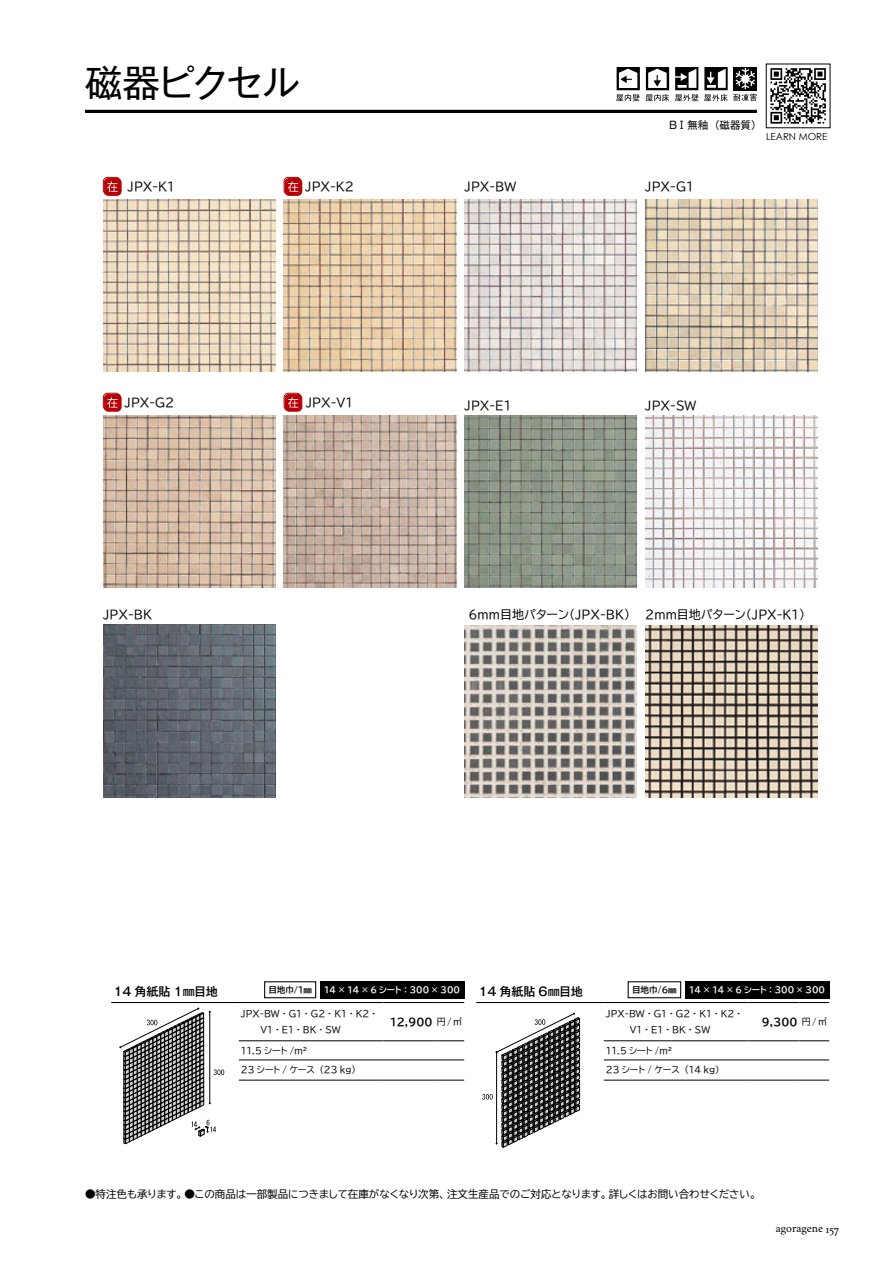
<style>
.page{position:relative;width:893px;height:1263px;background:#fff}
.page>*{position:absolute;margin:0;border:0;box-sizing:border-box;transform-origin:0 0}
.t1{font:37.5px "Gothic MB101 Pro";letter-spacing:-.075em;color:#000}
.t2{font:12px "BIZ UDP Gothic";color:#000}
.t3{font:500 12px "Gothic MB101 Pro";color:#000}
.t4{font:10.65px "Gen Ei Nombre Venice";color:#000}
.t5{font:10.5px "BIZ UDP Gothic";color:#000}
.t6{font:10.5px "BIZ UDP Gothic Bold";color:#000}
.t7{font:10.5px "Gothic MB101 Pro";color:#000}
.t8{font:9.75px "Century Gothic";letter-spacing:-.005em;color:#000}
.t9{font:9px/15.8px "BIZ UDP Gothic";color:#000}
.t10{font:8.55px "BIZ UDP Gothic Bold";color:#fff}
.t11{font:8.55px "BIZ UDP Gothic Bold";color:#000}
.s1{font-family:"BIZ UDP Gothic";font-size:9px}
</style>
<div class="page">
<svg style="left:770px;top:68px;width:56px;height:56px"></svg>
<hr style="left:85px;top:110px;width:672px;height:3px;background:#000">
<svg style="left:616px;top:67px;width:24px;height:34px"></svg>
<svg style="left:646px;top:67px;width:23px;height:34px"></svg>
<svg style="left:675px;top:67px;width:82px;height:34px"></svg>
<img style="left:465px;top:625px;width:172px;height:172px">
<img style="left:645px;top:625px;width:172px;height:172px">
<img style="left:103px;top:625px;width:172px;height:172px">
<img style="left:103px;top:199px;width:172px;height:173px">
<div style="left:103px;top:177px;width:17px;height:17px;border:1px solid #b60005;border-radius:4px"></div>
<div style="left:104px;top:179px;width:17px;height:16px;background:#b60005;border-radius:4px"></div>
<div style="left:104px;top:178px;width:17px;height:18px;border:1px solid #b60005;border-radius:4px"></div>
<svg style="left:107px;top:181px;width:11px;height:11px"></svg>
<img style="left:645px;top:199px;width:172px;height:173px">
<img style="left:465px;top:199px;width:172px;height:173px">
<img style="left:284px;top:199px;width:172px;height:173px">
<div style="left:284px;top:177px;width:17px;height:17px;border:1px solid #b60005;border-radius:4px"></div>
<div style="left:285px;top:179px;width:17px;height:16px;background:#b60005;border-radius:4px"></div>
<div style="left:285px;top:178px;width:17px;height:18px;border:1px solid #b60005;border-radius:4px"></div>
<svg style="left:288px;top:181px;width:10px;height:11px"></svg>
<img style="left:465px;top:415px;width:172px;height:172px">
<img style="left:645px;top:415px;width:172px;height:172px">
<img style="left:284px;top:415px;width:172px;height:172px">
<div style="left:284px;top:393px;width:17px;height:17px;border:1px solid #b60005;border-radius:4px"></div>
<div style="left:285px;top:394px;width:17px;height:17px;background:#b60005;border-radius:4px"></div>
<div style="left:285px;top:394px;width:17px;height:17px;border:1px solid #b60005;border-radius:4px"></div>
<svg style="left:288px;top:397px;width:10px;height:11px"></svg>
<img style="left:103px;top:415px;width:172px;height:172px">
<div style="left:103px;top:393px;width:17px;height:17px;border:1px solid #b60005;border-radius:4px"></div>
<div style="left:104px;top:394px;width:17px;height:17px;background:#b60005;border-radius:4px"></div>
<div style="left:104px;top:394px;width:17px;height:17px;border:1px solid #b60005;border-radius:4px"></div>
<svg style="left:107px;top:397px;width:11px;height:11px"></svg>
<hr style="left:111px;top:1002px;width:128px;height:1px;background:#000">
<hr style="left:239px;top:1002px;width:144px;height:1px;background:#000">
<hr style="left:383px;top:1002px;width:51px;height:1px;background:#000">
<hr style="left:434px;top:1002px;width:30px;height:1px;background:#000">
<hr style="left:239px;top:1040px;width:144px;height:1px;background:#000">
<hr style="left:383px;top:1040px;width:51px;height:1px;background:#000">
<hr style="left:434px;top:1040px;width:30px;height:1px;background:#000">
<hr style="left:239px;top:1060px;width:144px;height:1px;background:#000">
<hr style="left:383px;top:1060px;width:51px;height:1px;background:#000">
<hr style="left:434px;top:1060px;width:30px;height:1px;background:#000">
<hr style="left:239px;top:1080px;width:144px;height:1px;background:#000">
<hr style="left:383px;top:1080px;width:51px;height:1px;background:#000">
<hr style="left:434px;top:1080px;width:30px;height:1px;background:#000">
<div style="left:320px;top:981px;width:144px;height:17px;background:#000"></div>
<div style="left:264px;top:981px;width:52px;height:17px;border:1px solid #000"></div>
<svg style="left:119px;top:1007px;width:105px;height:137px"></svg>
<hr style="left:476px;top:1002px;width:128px;height:1px;background:#000">
<hr style="left:604px;top:1002px;width:144px;height:1px;background:#000">
<hr style="left:748px;top:1002px;width:51px;height:1px;background:#000">
<hr style="left:799px;top:1002px;width:30px;height:1px;background:#000">
<hr style="left:604px;top:1040px;width:144px;height:1px;background:#000">
<hr style="left:748px;top:1040px;width:51px;height:1px;background:#000">
<hr style="left:799px;top:1040px;width:30px;height:1px;background:#000">
<hr style="left:604px;top:1060px;width:144px;height:1px;background:#000">
<hr style="left:748px;top:1060px;width:51px;height:1px;background:#000">
<hr style="left:799px;top:1060px;width:30px;height:1px;background:#000">
<hr style="left:604px;top:1080px;width:144px;height:1px;background:#000">
<hr style="left:748px;top:1080px;width:51px;height:1px;background:#000">
<hr style="left:799px;top:1080px;width:30px;height:1px;background:#000">
<div style="left:685px;top:981px;width:144px;height:17px;background:#000"></div>
<div style="left:628px;top:981px;width:53px;height:17px;border:1px solid #000"></div>
<svg style="left:482px;top:1012px;width:98px;height:136px"></svg>
<h1 class="t1" style="left:85px;top:51px;width:216px">磁器ピクセル</h1>
<p class="t7" style="left:669px;top:116px;width:94px">BⅠ無釉（磁器質）</p>
<p class="t8" style="left:766px;top:130px;width:63px">LEARN MORE</p>
<h2 class="t2" style="left:128px;top:180px;width:49px">JPX-K1</h2>
<h2 class="t2" style="left:305px;top:180px;width:50px">JPX-K2</h2>
<h2 class="t2" style="left:465px;top:180px;width:53px">JPX-BW</h2>
<h2 class="t2" style="left:645px;top:180px;width:50px">JPX-G1</h2>
<h2 class="t2" style="left:125px;top:396px;width:51px">JPX-G2</h2>
<h2 class="t2" style="left:306px;top:396px;width:49px">JPX-V1</h2>
<h2 class="t2" style="left:465px;top:399px;width:48px">JPX-E1</h2>
<h2 class="t2" style="left:645px;top:399px;width:52px">JPX-SW</h2>
<h2 class="t2" style="left:103px;top:609px;width:50px">JPX-BK</h2>
<h2 class="t2" style="left:468px;top:609px;width:163px">6ｍｍ目地パターン（JPX-BK）</h2>
<h2 class="t2" style="left:645px;top:609px;width:161px">2ｍｍ目地パターン（JPX-K1）</h2>
<h2 class="t3" style="left:113px;top:982px;width:106px">14 角紙貼 1mm目地</h2>
<p class="t11" style="left:268px;top:985px;width:45px">目地巾/1ｍｍ</p>
<p class="t10" style="left:324px;top:985px;width:137px">14×14×6シート：300×300</p>
<h2 class="t3" style="left:478px;top:982px;width:106px">14 角紙貼 6mm目地</h2>
<p class="t9" style="left:260px;top:1006px;width:117px;text-indent:-19px">JPX-BW ・ G1 ・ G2 ・ K1 ・ K2 ・<br>V1・E1・BK・SW</p>
<p class="t6" style="left:390px;top:1016px;width:73px">12,900 <span class="s1">円/㎡</span></p>
<p class="t9" style="left:241px;top:1040px;width:117px;line-height:19.6px">11.5 シート /m²<br>23 シート / ケース（23 ｋｇ）</p>
<p class="t11" style="left:632px;top:985px;width:46px">目地巾/6ｍｍ</p>
<p class="t10" style="left:689px;top:985px;width:137px">14×14×6シート：300×300</p>
<p class="t9" style="left:630px;top:1006px;width:113px;text-indent:-24px">JPX-BW ・ G1 ・ G2 ・ K1 ・ K2 ・<br>V1・E1・BK・SW</p>
<p class="t6" style="left:762px;top:1016px;width:67px">9,300 <span class="s1">円/㎡</span></p>
<p class="t9" style="left:606px;top:1040px;width:115px;line-height:19.6px">11.5 シート /m²<br>23 シート / ケース（14 ｋｇ）</p>
<p class="t5" style="left:85px;top:1189px;width:673px">●特注色も承ります。●この商品は一部製品につきまして在庫がなくなり次第、注文生産品でのご対応となります。詳しくはお問い合わせください。</p>
<p class="t4" style="left:776px;top:1222px;width:65px">agoragene 157</p>
</div>
